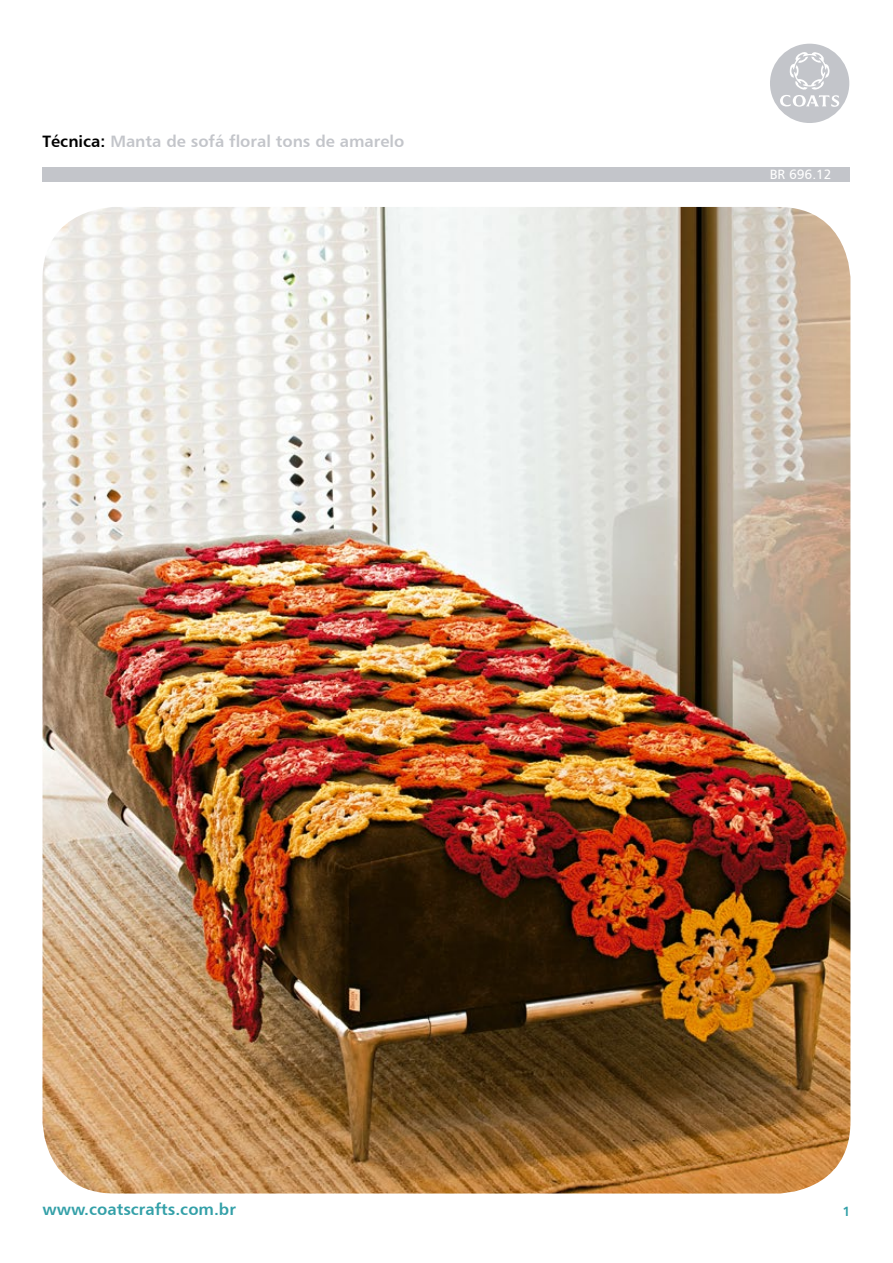
<style>
.page{position:relative;width:893px;height:1263px;background:#fff}
.page>*{position:absolute;margin:0;border:0;box-sizing:border-box;transform-origin:0 0}
.t1{font:16.5px "Humanist 777 BT Bold B";color:#c3c5ca}
.t2{font:16.5px "Humanist 777 BT Bold B";color:#33a0a8}
.t3{font:13.5px "Humanist 777 BT Roman B";color:#fff}
.t4{font:13.5px "Humanist 777 BT Bold B";color:#33a0a8}
.s1{color:#000}
</style>
<div class="page">
<svg style="left:769px;top:43px;width:81px;height:81px"></svg>
<div style="left:770px;top:44px;width:79px;height:79px;background:#c3c5ca;border-radius:50%"></div>
<svg style="left:780px;top:50px;width:59px;height:57px"></svg>
<div style="left:43px;top:168px;width:807px;height:14px;background:#c3c5ca"></div>
<img style="left:43px;top:207px;width:807px;height:986px">
<p class="t1" style="left:43px;top:131px;width:363px"><span class="s1">Técnica:</span> Manta de sofá floral tons de amarelo</p>
<p class="t3" style="left:770px;top:166px;width:63px">BR 696.12</p>
<p class="t2" style="left:43px;top:1199px;width:195px">www.coatscrafts.com.br</p>
<p class="t4" style="left:842px;top:1202px;width:10px">1</p>
</div>
